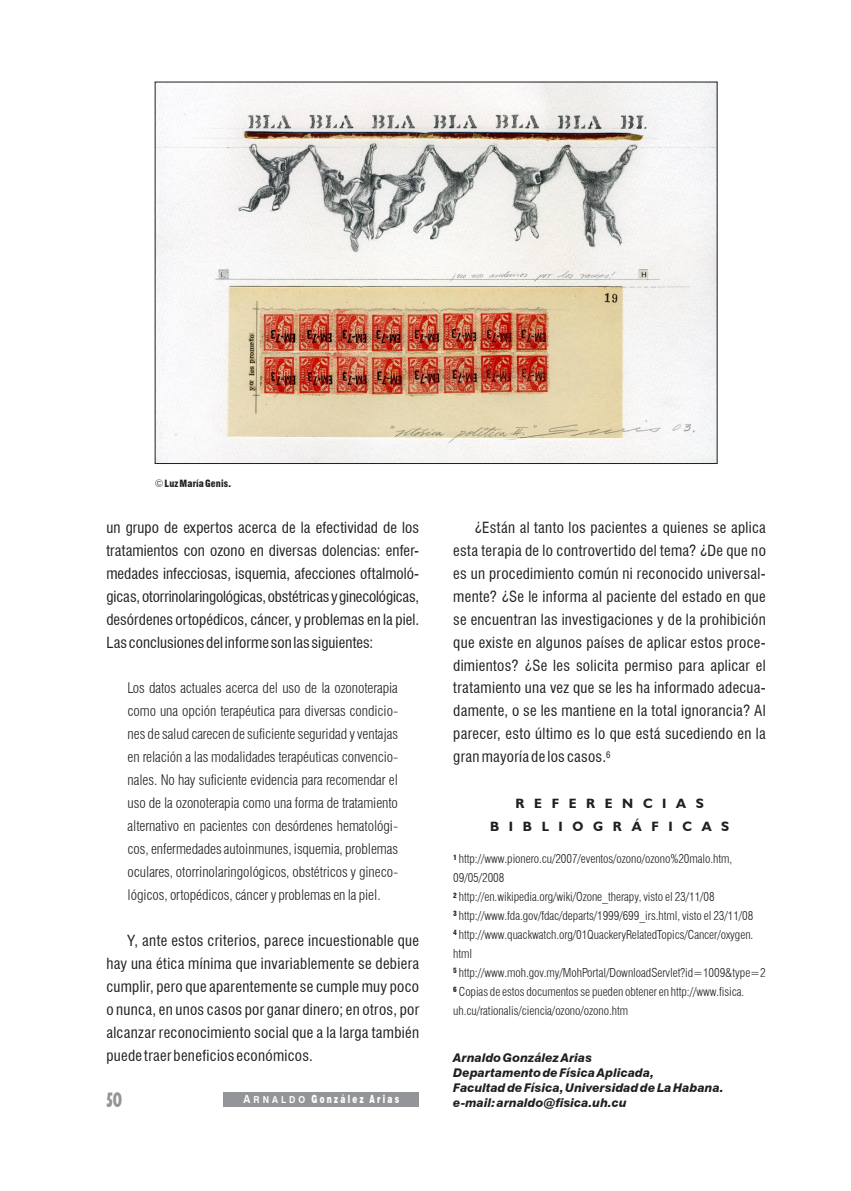
<style>
.page{position:relative;width:851px;height:1191px;background:#fff}
.page>*{position:absolute;margin:0;border:0;box-sizing:border-box;transform-origin:0 0}
.t1{font:700 condensed 21px "Humanist 521 BT Xtra";color:#939598;scale:.75 1}
.ATexto{font:condensed 15px/23px "Swiss 721 BT";letter-spacing:.015em;color:#231f20;text-align:justify}
.Cita_larga{font:300 condensed 14.25px/23px "Swiss 721 BT";letter-spacing:-.005em;color:#231f20;text-align:justify}
.NOTAS{font:700 13.5px/22.5px "Humanist 521 BT";letter-spacing:.72em;color:#231f20}
.Referencias{font:300 condensed 12px/18.9px "Swiss 721 BT";letter-spacing:-.005em;color:#231f20}
.ATexto-2{font:italic 800 12px "Swiss 721 BT";letter-spacing:.005em;color:#231f20}
.t2{font:900 11.25px "Swiss 721 BT";letter-spacing:.315em;color:#fff;scale:.65 1}
.ATexto-3{font:900 condensed 9.75px "Swiss 721 BT";letter-spacing:.015em;color:#231f20}
.s1{font-weight:300;font-stretch:normal;font-size:10.5px}
.s2{font-family:"Swiss 721 BT Bold SC850";font-weight:400}
.s3{font-family:"Swiss 721 BT Bold SC850";font-weight:400;font-size:9.6px}
</style>
<div class="page">
<div style="left:223px;top:1092px;width:196px;height:14px;background:#939598"></div>
<img style="left:157px;top:84px;width:558px;height:378px">
<p class="ATexto-3" style="left:155px;top:477px;width:78px"><span class="s1">©</span> Luz María Genis.</p>
<p class="ATexto" style="left:106px;top:516px;width:314px">un grupo de expertos acerca de la efectividad de los tratamientos con ozono en diversas dolencias: enfer&shy;medades infecciosas, isquemia, afecciones oftalmoló&shy;gicas, otorrinolaringológicas, obstétricas y ginecológicas, desórdenes ortopédicos, cáncer, y problemas en la piel.<br>Las conclusiones del informe son las siguientes:</p>
<p class="Cita_larga" style="left:128px;top:677px;width:272px">Los datos actuales acerca del uso de la ozonoterapia como una opción terapéutica para diversas condicio&shy;nes de salud carecen de suficiente seguridad y ventajas en relación a las modalidades terapéuticas convencio&shy;nales. No hay suficiente evidencia para recomendar el uso de la ozonoterapia como una forma de tratamiento alternativo en pacientes con desórdenes hematológi&shy;cos, enfermedades autoinmunes, isquemia, problemas oculares, otorrinolaringológicos, obstétricos y gineco&shy;lógicos, ortopédicos, cáncer y problemas en la piel.</p>
<p class="ATexto" style="left:106px;top:929px;width:314px;text-indent:21px">Y, ante estos criterios, parece incuestionable que hay una ética mínima que invariablemente se debiera cumplir, pero que aparentemente se cumple muy poco o nunca, en unos casos por ganar dinero; en otros, por alcanzar reconocimiento social que a la larga también puede traer beneficios económicos.</p>
<h1 class="t1" style="left:106px;top:1086px;width:23px">50</h1>
<p class="t2" style="left:243px;top:1092px;width:241px"><span class="s2">A</span><span class="s3">RNALDO</span> González Arias</p>
<p class="ATexto" style="left:453px;top:516px;width:314px;text-indent:21px">¿Están al tanto los pacientes a quienes se aplica esta terapia de lo controvertido del tema? ¿De que no es un procedimiento común ni reconocido universal&shy;mente? ¿Se le informa al paciente del estado en que se encuentran las investigaciones y de la prohibición que existe en algunos países de aplicar estos proce&shy;dimientos? ¿Se les solicita permiso para aplicar el tratamiento una vez que se les ha informado adecua&shy;damente, o se les mantiene en la total ignorancia? Al parecer, esto último es lo que está sucediendo en la gran mayoría de los casos.<sup>6</sup></p>
<p class="NOTAS" style="left:490px;top:792px;width:209px;text-indent:25px">REFERENCIAS<br>BIBLIOGRÁFICAS</p>
<p class="Referencias" style="left:453px;top:849px;width:280px"><sup>1</sup> http://www.pionero.cu/2007/eventos/ozono/ozono%20malo.htm,<br>09/05/2008</p>
<p class="Referencias" style="left:453px;top:887px;width:263px"><sup>2</sup> http://en.wikipedia.org/wiki/Ozone_therapy, visto el 23/11/08</p>
<p class="Referencias" style="left:453px;top:906px;width:301px"><sup>3</sup> http://www.fda.gov/fdac/departs/1999/699_irs.html, visto el 23/11/08</p>
<p class="Referencias" style="left:453px;top:925px;width:301px"><sup>4</sup> http://www.quackwatch.org/01QuackeryRelatedTopics/Cancer/oxygen. html</p>
<p class="Referencias" style="left:453px;top:963px;width:314px"><sup>5</sup> http://www.moh.gov.my/MohPortal/DownloadServlet?id=1009&amp;type=2</p>
<p class="Referencias" style="left:453px;top:981px;width:292px"><sup>6</sup> Copias de estos documentos se pueden obtener en http://www.fisica. uh.cu/rationalis/ciencia/ozono/ozono.htm</p>
<p class="ATexto-2" style="left:453px;top:1050px;width:140px">Arnaldo González Arias</p>
<p class="ATexto-2" style="left:453px;top:1065px;width:202px">Departamento de Física Aplicada,</p>
<p class="ATexto-2" style="left:453px;top:1080px;width:272px">Facultad de Física, Universidad de La Habana.</p>
<p class="ATexto-2" style="left:453px;top:1095px;width:175px">e-mail: arnaldo@fisica.uh.cu</p>
</div>
